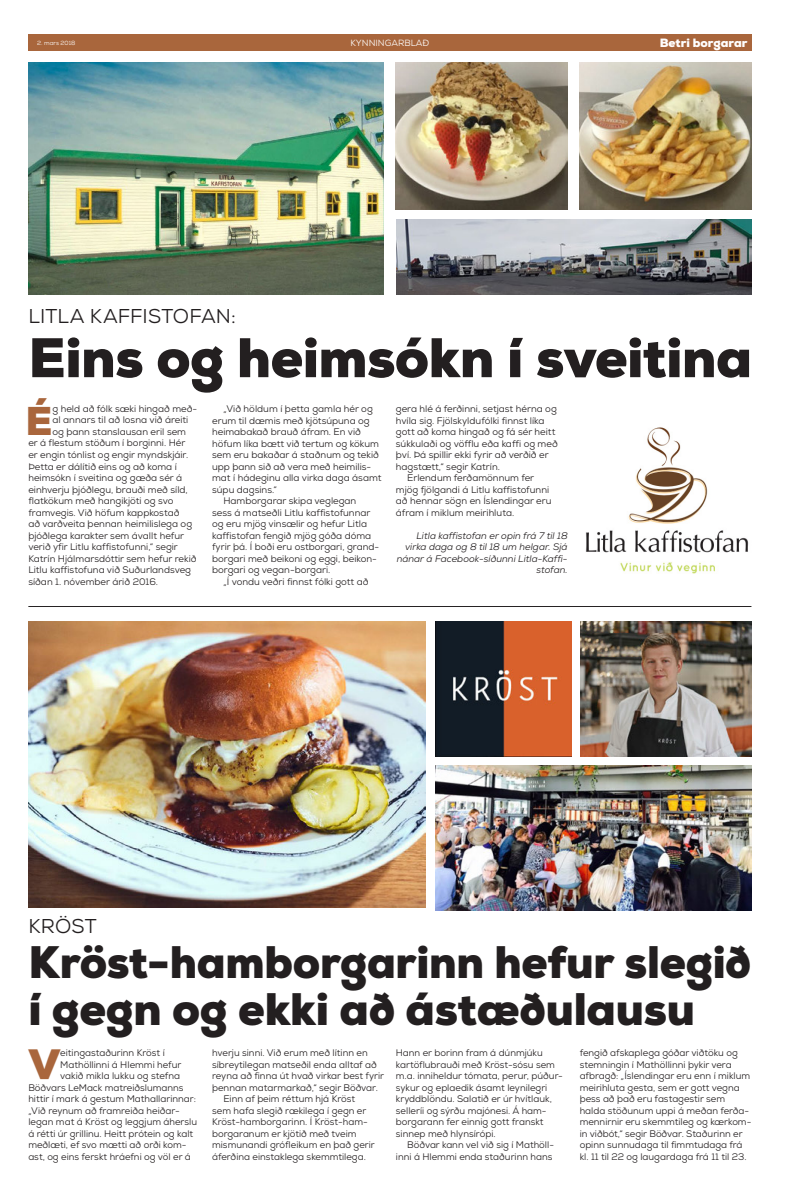
<style>
.page{position:relative;width:794px;height:1191px;background:#fff}
.page>*{position:absolute;margin:0;border:0;box-sizing:border-box;transform-origin:0 0}
.t1{font:900 55.6px "Nexa";letter-spacing:-.01em;color:#231f20}
.t2{font:900 45.5px/47px "Nexa";letter-spacing:-.005em;color:#231f20}
.t3{font:900 42.4px "Nexa";color:#a9663c}
.t4{font:900 40.1px "Nexa";color:#a9663c}
.t5{font:20px "Nexa";letter-spacing:.005em;color:#231f20}
.t6{font:900 12px "Nexa";color:#fff}
.t7{font:9.5px/11.5px "Nexa";color:#231f20}
.t8{font:italic 9.5px/11.5px "Nexa";color:#231f20;text-align:right}
.t9{font:9px "Nexa";color:#fff}
.t10{font:6px "Nexa";color:#fff}
</style>
<div class="page">
<div style="left:28px;top:34px;width:723px;height:17px;background:#a9663c"></div>
<img style="left:581px;top:621px;width:170px;height:135px">
<img style="left:436px;top:765px;width:315px;height:145px">
<img style="left:28px;top:621px;width:397px;height:286px">
<img style="left:435px;top:621px;width:136px;height:135px">
<hr style="left:28px;top:606px;width:723px;height:1px;background:#262324">
<img style="left:28px;top:62px;width:356px;height:233px">
<img style="left:579px;top:62px;width:172px;height:148px">
<img style="left:396px;top:62px;width:171px;height:148px">
<img style="left:397px;top:220px;width:354px;height:75px">
<img style="left:586px;top:427px;width:163px;height:147px">
<p class="t10" style="left:37px;top:39px;width:40px">2. mars 2018</p>
<p class="t9" style="left:350px;top:37px;width:80px">KYNNINGARBLAÐ</p>
<p class="t6" style="left:659px;top:35px;width:89px">Betri borgarar</p>
<p class="t5" style="left:28px;top:304px;width:209px">Litla kaff istofan:</p>
<p class="t1" style="left:28px;top:322px;width:725px">Eins og heimsókn í sveitina</p>
<p class="t4" style="left:25px;top:395px;width:28px">É</p>
<p class="t7" style="left:52px;top:403px;width:146px">g held að fólk sæki hingað með-</p>
<p class="t7" style="left:223px;top:403px;width:151px">„Við höldum í þetta gamla hér og</p>
<p class="t7" style="left:212px;top:414px;width:159px">erum til dæmis með kjötsúpuna og</p>
<p class="t7" style="left:212px;top:426px;width:150px">heimabakað brauð áfram. En við</p>
<p class="t7" style="left:212px;top:437px;width:168px">höfum líka bætt við tertum og kökum</p>
<p class="t7" style="left:212px;top:449px;width:168px">sem eru bakaðar á staðnum og tekið</p>
<p class="t7" style="left:212px;top:460px;width:161px">upp þann sið að vera með heimilis-</p>
<p class="t7" style="left:212px;top:472px;width:171px">mat í hádeginu alla virka daga ásamt</p>
<p class="t7" style="left:212px;top:483px;width:66px">súpu dagsins.“</p>
<p class="t7" style="left:223px;top:495px;width:134px">Hamborgarar skipa veglegan</p>
<p class="t7" style="left:212px;top:506px;width:160px">sess á matseðli Litlu kaffistofunnar</p>
<p class="t7" style="left:212px;top:518px;width:156px">og eru mjög vinsælir og hefur Litla</p>
<p class="t7" style="left:212px;top:529px;width:161px">kaffistofan fengið mjög góða dóma</p>
<p class="t7" style="left:212px;top:541px;width:169px">fyrir þá. Í boði eru ostborgari, grand-</p>
<p class="t7" style="left:212px;top:552px;width:166px">borgari með beikoni og eggi, beikon-</p>
<p class="t7" style="left:212px;top:564px;width:120px">borgari og vegan-borgari.</p>
<p class="t7" style="left:223px;top:575px;width:147px">„Í vondu veðri finnst fólki gott að</p>
<p class="t7" style="left:396px;top:403px;width:162px">gera hlé á ferðinni, setjast hérna og</p>
<p class="t7" style="left:396px;top:414px;width:150px">hvíla sig. Fjölskyldufólki finnst líka</p>
<p class="t7" style="left:396px;top:426px;width:161px">gott að koma hingað og fá sér heitt</p>
<p class="t7" style="left:396px;top:437px;width:163px">súkkulaði og vöfflu eða kaffi og með</p>
<p class="t7" style="left:396px;top:449px;width:154px">því. Þá spillir ekki fyrir að verðið er</p>
<p class="t7" style="left:396px;top:460px;width:106px">hagstætt,“ segir Katrín.</p>
<p class="t7" style="left:407px;top:472px;width:128px">Erlendum ferðamönnum fer</p>
<p class="t7" style="left:396px;top:483px;width:155px">mjög fjölgandi á Litlu kaffistofunni</p>
<p class="t7" style="left:396px;top:495px;width:157px">að hennar sögn en Íslendingar eru</p>
<p class="t7" style="left:396px;top:506px;width:120px">áfram í miklum meirihluta.</p>
<p class="t8" style="left:397px;top:529px;width:172px">Litla kaffistofan er opin frá 7 til 18 virka daga og 8 til 18 um helgar. Sjá nánar á Facebook-síðunni Litla-Kaffi&shy;stofan.</p>
<p class="t7" style="left:52px;top:414px;width:137px">al annars til að losna við áreiti</p>
<p class="t7" style="left:52px;top:426px;width:135px">og þann stanslausan eril sem</p>
<p class="t7" style="left:28px;top:437px;width:158px">er á flestum stöðum í borginni. Hér</p>
<p class="t7" style="left:28px;top:449px;width:161px">er engin tónlist og engir myndskjáir.</p>
<p class="t7" style="left:28px;top:460px;width:150px">Þetta er dálítið eins og að koma í</p>
<p class="t7" style="left:28px;top:472px;width:155px">heimsókn í sveitina og gæða sér á</p>
<p class="t7" style="left:28px;top:483px;width:161px">einhverju þjóðlegu, brauði með síld,</p>
<p class="t7" style="left:28px;top:495px;width:147px">flatkökum með hangikjöti og svo</p>
<p class="t7" style="left:28px;top:506px;width:153px">framvegis. Við höfum kappkostað</p>
<p class="t7" style="left:28px;top:518px;width:165px">að varðveita þennan heimilislega og</p>
<p class="t7" style="left:28px;top:529px;width:157px">þjóðlega karakter sem ávallt hefur</p>
<p class="t7" style="left:28px;top:541px;width:151px">verið yfir Litlu kaffistofunni,“ segir</p>
<p class="t7" style="left:28px;top:552px;width:170px">Katrín Hjálmarsdóttir sem hefur rekið</p>
<p class="t7" style="left:28px;top:564px;width:164px">Litlu kaffistofuna við Suðurlandsveg</p>
<p class="t7" style="left:28px;top:575px;width:131px">síðan 1. nóvember árið 2016.</p>
<p class="t5" style="left:28px;top:913px;width:70px">Kröst</p>
<p class="t2" style="left:28px;top:939px;width:724px">Kröst-hamborgarinn hefur slegið í gegn og ekki að ástæðulausu</p>
<p class="t3" style="left:29px;top:1037px;width:33px">V</p>
<p class="t7" style="left:60px;top:1047px;width:106px">eitingastaðurinn Kröst í</p>
<p class="t7" style="left:212px;top:1047px;width:157px">hverju sinni. Við erum með lítinn en</p>
<p class="t7" style="left:212px;top:1058px;width:166px">síbreytilegan matseðil enda alltaf að</p>
<p class="t7" style="left:212px;top:1070px;width:173px">reyna að finna út hvað virkar best fyrir</p>
<p class="t7" style="left:212px;top:1081px;width:167px">þennan matarmarkað,“ segir Böðvar.</p>
<p class="t7" style="left:223px;top:1093px;width:133px">Einn af þeim réttum hjá Kröst</p>
<p class="t7" style="left:212px;top:1104px;width:156px">sem hafa slegið rækilega í gegn er</p>
<p class="t7" style="left:212px;top:1116px;width:157px">Kröst-hamborgarinn. Í Kröst-ham-</p>
<p class="t7" style="left:212px;top:1127px;width:146px">borgaranum er kjötið með tveim</p>
<p class="t7" style="left:212px;top:1139px;width:164px">mismunandi grófleikum en það gerir</p>
<p class="t7" style="left:212px;top:1150px;width:155px">áferðina einstaklega skemmtilega.</p>
<p class="t7" style="left:579px;top:1047px;width:173px">fengið afskaplega góðar viðtöku og stemningin í Mathöllinni þykir vera afbragð: „Íslendingar eru enn í miklum meirihluta gesta, sem er gott vegna þess að það eru fastagestir sem halda stöðunum uppi á meðan ferða&shy;mennirnir eru skemmtileg og kærkom&shy;in viðbót,“ segir Böðvar. Staðurinn er opinn sunnudaga til fimmtudaga frá kl. 11 til 22 og laugardaga frá 11 til 23.</p>
<p class="t7" style="left:396px;top:1047px;width:148px">Hann er borinn fram á dúnmjúku</p>
<p class="t7" style="left:396px;top:1058px;width:161px">kartöflubrauði með Kröst-sósu sem</p>
<p class="t7" style="left:396px;top:1070px;width:167px">m.a. inniheldur tómata, perur, púður-</p>
<p class="t7" style="left:396px;top:1081px;width:153px">sykur og eplaedik ásamt leynilegri</p>
<p class="t7" style="left:396px;top:1093px;width:157px">kryddblöndu. Salatið er úr hvítlauk,</p>
<p class="t7" style="left:396px;top:1104px;width:152px">selleríi og sýrðu majónesi. Á ham-</p>
<p class="t7" style="left:396px;top:1116px;width:149px">borgarann fer einnig gott franskt</p>
<p class="t7" style="left:396px;top:1127px;width:101px">sinnep með hlynsírópi.</p>
<p class="t7" style="left:407px;top:1139px;width:148px">Böðvar kann vel við sig í Mathöll-</p>
<p class="t7" style="left:396px;top:1150px;width:158px">inni á Hlemmi enda staðurinn hans</p>
<p class="t7" style="left:60px;top:1058px;width:123px">Mathöllinni á Hlemmi hefur</p>
<p class="t7" style="left:60px;top:1070px;width:121px">vakið mikla lukku og stefna</p>
<p class="t7" style="left:28px;top:1081px;width:157px">Böðvars LeMack matreiðslumanns</p>
<p class="t7" style="left:28px;top:1093px;width:169px">hittir í mark á gestum Mathallarinnar:</p>
<p class="t7" style="left:28px;top:1104px;width:153px">„Við reynum að framreiða heiðar-</p>
<p class="t7" style="left:28px;top:1116px;width:170px">legan mat á Kröst og leggjum áherslu</p>
<p class="t7" style="left:28px;top:1127px;width:166px">á rétti úr grillinu. Heitt prótein og kalt</p>
<p class="t7" style="left:28px;top:1139px;width:160px">meðlæti, ef svo mætti að orði kom-</p>
<p class="t7" style="left:28px;top:1150px;width:164px">ast, og eins ferskt hráefni og völ er á</p>
</div>
